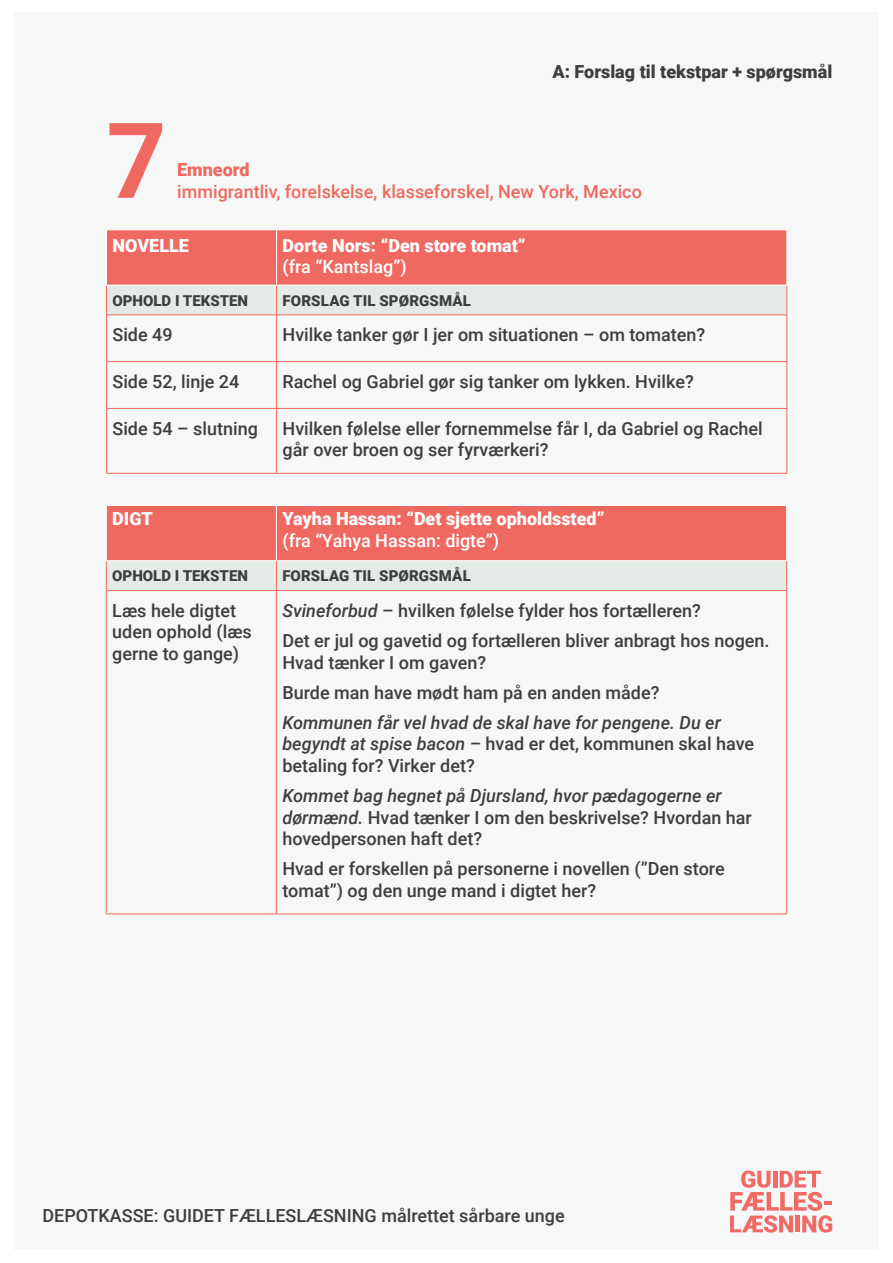
<style>
.page{position:relative;width:893px;height:1263px;background:#fff}
.page>*{position:absolute;margin:0;border:0;box-sizing:border-box;transform-origin:0 0}
.t1{font:700 105px "Roboto";color:#ef6961}
.t2{font:500 18px/21.6px "Roboto";color:#3e3e3f}
.t3{font:italic 500 18px/21.6px "Roboto";color:#3e3e3f}
.t4{font:900 18px/21.6px "Roboto";color:#fff}
.t5{font:500 18px "Roboto";color:#ef6961}
.t6{font:900 18px "Roboto";color:#3e3e3f}
.t7{font:900 18px "Roboto";color:#ef6961}
.t8{font:900 15px "Roboto";color:#3e3e3f}
.s1{font-weight:500}
.s2{font-style:italic}
.s3{font-style:normal}
</style>
<div class="page">
<div style="left:14px;top:13px;width:865px;height:1237px;background:#f5f8f6"></div>
<svg style="left:107px;top:231px;width:680px;height:84px;background:#eb968f"></svg>
<hr style="left:106px;top:285px;width:1px;height:30px;background:#ef6961">
<hr style="left:276px;top:285px;width:1px;height:30px;background:#ef6961">
<hr style="left:787px;top:285px;width:1px;height:30px;background:#ef6961">
<hr style="left:106px;top:315px;width:171px;height:1px;background:#ef6961">
<hr style="left:106px;top:315px;width:1px;height:46px;background:#ef6961">
<hr style="left:277px;top:315px;width:510px;height:1px;background:#ef6961">
<hr style="left:276px;top:315px;width:1px;height:46px;background:#ef6961">
<hr style="left:787px;top:315px;width:1px;height:46px;background:#ef6961">
<hr style="left:106px;top:361px;width:171px;height:1px;background:#ef6961">
<hr style="left:106px;top:362px;width:1px;height:46px;background:#ef6961">
<hr style="left:277px;top:361px;width:510px;height:1px;background:#ef6961">
<hr style="left:276px;top:362px;width:1px;height:46px;background:#ef6961">
<hr style="left:787px;top:362px;width:1px;height:46px;background:#ef6961">
<hr style="left:106px;top:408px;width:171px;height:1px;background:#ef6961">
<hr style="left:106px;top:409px;width:1px;height:64px;background:#ef6961">
<hr style="left:277px;top:408px;width:510px;height:1px;background:#ef6961">
<hr style="left:276px;top:409px;width:1px;height:64px;background:#ef6961">
<hr style="left:787px;top:409px;width:1px;height:64px;background:#ef6961">
<hr style="left:106px;top:473px;width:171px;height:1px;background:#ef6961">
<hr style="left:277px;top:473px;width:510px;height:1px;background:#ef6961">
<hr style="left:106px;top:230px;width:171px;height:1px;background:#fff">
<hr style="left:106px;top:230px;width:1px;height:55px;background:#fff">
<hr style="left:277px;top:230px;width:510px;height:1px;background:#fff">
<hr style="left:276px;top:230px;width:1px;height:55px;background:#fff">
<hr style="left:787px;top:230px;width:1px;height:55px;background:#fff">
<hr style="left:106px;top:285px;width:171px;height:1px;background:#fff">
<hr style="left:277px;top:285px;width:510px;height:1px;background:#fff">
<svg style="left:106px;top:506px;width:681px;height:84px;background:#eb968f"></svg>
<hr style="left:106px;top:590px;width:170px;height:1px;background:#ef6961">
<hr style="left:106px;top:591px;width:1px;height:323px;background:#ef6961">
<hr style="left:276px;top:590px;width:511px;height:1px;background:#ef6961">
<hr style="left:276px;top:591px;width:1px;height:323px;background:#ef6961">
<hr style="left:786px;top:591px;width:1px;height:323px;background:#ef6961">
<hr style="left:106px;top:914px;width:170px;height:1px;background:#ef6961">
<hr style="left:276px;top:914px;width:511px;height:1px;background:#ef6961">
<hr style="left:106px;top:505px;width:170px;height:1px;background:#fff">
<hr style="left:106px;top:506px;width:1px;height:55px;background:#fff">
<hr style="left:276px;top:505px;width:511px;height:1px;background:#fff">
<hr style="left:276px;top:506px;width:1px;height:55px;background:#fff">
<hr style="left:786px;top:506px;width:1px;height:55px;background:#fff">
<hr style="left:106px;top:560px;width:170px;height:1px;background:#fff">
<hr style="left:276px;top:560px;width:511px;height:1px;background:#fff">
<svg style="left:730px;top:1170px;width:102px;height:62px"></svg>
<p class="t6" style="left:552px;top:59px;width:281px">A: Forslag til tekstpar + spørgsmål</p>
<p class="t1" style="left:106px;top:87px;width:62px">7</p>
<p class="t7" style="left:177px;top:157px;width:74px">Emneord</p>
<p class="t5" style="left:177px;top:179px;width:466px">immigrantliv, forelskelse, klasseforskel, New York, Mexico</p>
<p class="t4" style="left:112px;top:234px;width:78px">NOVELLE</p>
<p class="t4" style="left:283px;top:234px;width:245px">Dorte Nors: “Den store tomat” <span class="s1">(fra “Kantslag”)</span></p>
<p class="t8" style="left:112px;top:290px;width:137px">OPHOLD I TEKSTEN</p>
<p class="t8" style="left:283px;top:290px;width:190px">FORSLAG TIL SPØRGSMÅL</p>
<p class="t2" style="left:112px;top:323px;width:62px">Side 49</p>
<p class="t2" style="left:283px;top:323px;width:424px">Hvilke tanker gør I jer om situationen – om tomaten?</p>
<p class="t2" style="left:112px;top:370px;width:128px">Side 52, linje 24</p>
<p class="t2" style="left:283px;top:370px;width:413px">Rachel og Gabriel gør sig tanker om lykken. Hvilke?</p>
<p class="t2" style="left:112px;top:417px;width:147px">Side 54 – slutning</p>
<p class="t2" style="left:283px;top:417px;width:482px">Hvilken følelse eller fornemmelse får I, da Gabriel og Rachel går over broen og ser fyrværkeri?</p>
<p class="t4" style="left:112px;top:507px;width:42px">DIGT</p>
<p class="t4" style="left:282px;top:507px;width:324px">Yayha Hassan: “Det sjette opholdssted” <span class="s1">(fra “Yahya Hassan: digte”)</span></p>
<p class="t8" style="left:112px;top:565px;width:137px">OPHOLD I TEKSTEN</p>
<p class="t8" style="left:282px;top:565px;width:190px">FORSLAG TIL SPØRGSMÅL</p>
<p class="t2" style="left:112px;top:599px;width:141px">Læs hele digtet uden ophold (læs gerne to gange)</p>
<p class="t2" style="left:282px;top:599px;width:420px"><span class="s2">Svineforbud</span> – hvilken følelse fylder hos fortælleren?</p>
<p class="t2" style="left:282px;top:629px;width:489px">Det er jul og gavetid og fortælleren bliver anbragt hos nogen.<br>Hvad tænker I om gaven?</p>
<p class="t2" style="left:282px;top:681px;width:379px">Burde man have mødt ham på en anden måde?</p>
<p class="t3" style="left:282px;top:711px;width:473px">Kommunen får vel hvad de skal have for pengene. Du er begyndt at spise bacon – <span class="s3">hvad er det, kommunen skal have betaling for? Virker det?</span></p>
<p class="t2" style="left:282px;top:784px;width:471px"><span class="s2">Kommet bag hegnet på Djursland, hvor pædagogerne er dørmænd.</span> Hvad tænker I om den beskrivelse? Hvordan har hovedpersonen haft det?</p>
<p class="t2" style="left:282px;top:857px;width:444px">Hvad er forskellen på personerne i novellen (”Den store tomat”) og den unge mand i digtet her?</p>
<p class="t2" style="left:43px;top:1204px;width:524px">DEPOTKASSE: GUIDET FÆLLESLÆSNING målrettet sårbare unge</p>
</div>
